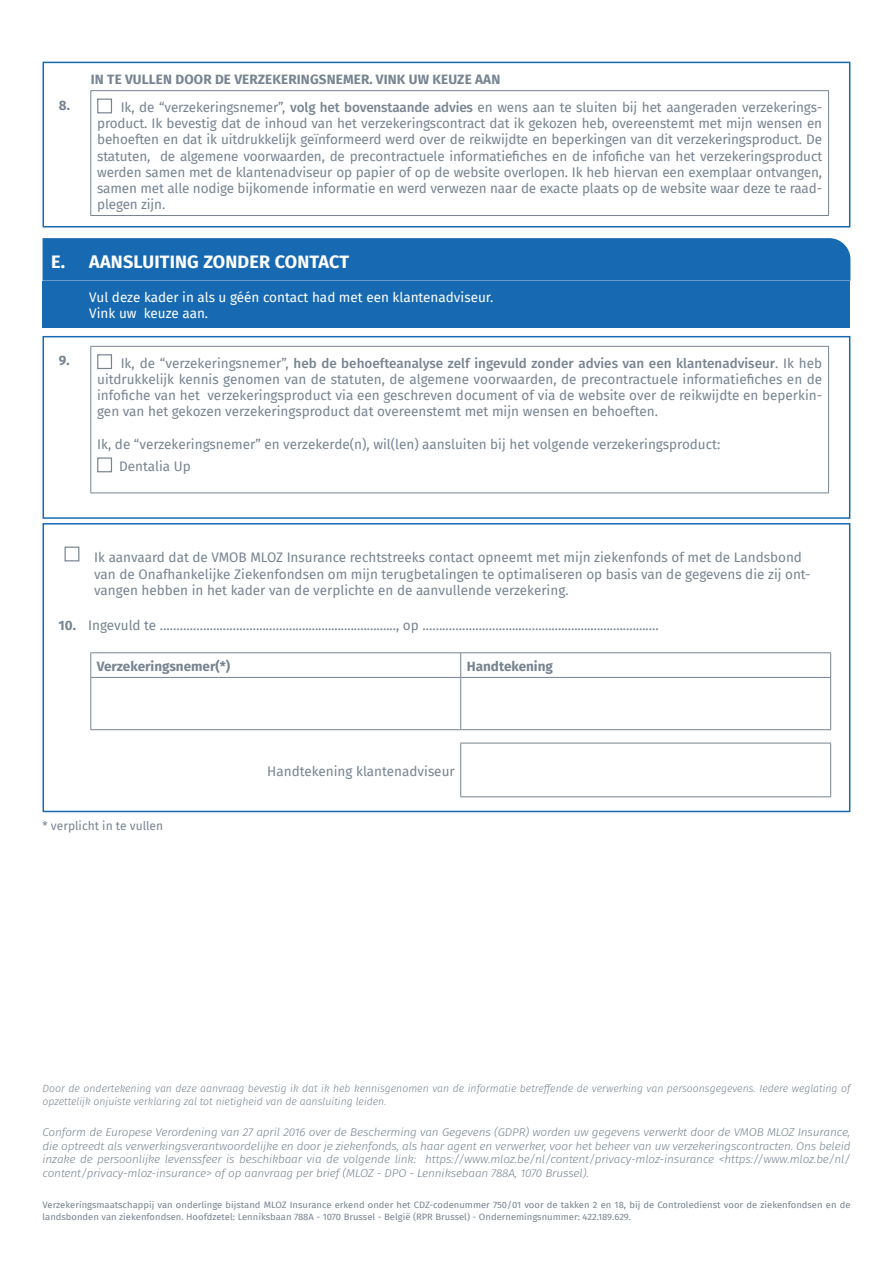
<style>
.page{position:relative;width:893px;height:1263px;background:#fff}
.page>*{position:absolute;margin:0;border:0;box-sizing:border-box;transform-origin:0 0}
.t1{font:700 18px "Fira Sans";letter-spacing:.01em;color:#fff}
.t2{font:13.5px/16.2px "Fira Sans";color:#778491;text-align:justify}
.t3{font:700 13.5px "Fira Sans";letter-spacing:.01em;color:#778491}
.Normal__Web{font:13.5px "Fira Sans";color:#fff}
.t4{font:12px "Fira Sans";color:#778491}
.t5{font:italic 300 11.25px/13.5px "Fira Sans";letter-spacing:-.01em;color:#778491;text-align:justify;scale:1.05 1}
.t6{font:italic 300 10.5px/12.8px "Fira Sans";color:#778491}
.t7{font:9px/12px "Fira Sans";color:#778491;scale:1.05 1}
.s1{font-weight:500}
</style>
<div class="page">
<div style="left:43px;top:238px;width:807px;height:43px;background:#176ab1"></div>
<div style="left:43px;top:281px;width:807px;height:46px;background:#176ab1"></div>
<hr style="left:90px;top:347px;width:1px;height:145px;background:#778491">
<hr style="left:90px;top:346px;width:739px;height:1px;background:#778491">
<hr style="left:828px;top:347px;width:1px;height:145px;background:#778491">
<hr style="left:90px;top:492px;width:739px;height:1px;background:#778491">
<div style="left:97px;top:354px;width:15px;height:15px;border:1px solid #778491"></div>
<div style="left:97px;top:457px;width:15px;height:15px;border:1px solid #778491"></div>
<div style="left:43px;top:336px;width:807px;height:183px;border:2px solid #176ab1"></div>
<div style="left:65px;top:546px;width:14px;height:15px;border:1px solid #778491"></div>
<svg style="left:90px;top:653px;width:1px;height:24px"></svg>
<hr style="left:90px;top:652px;width:371px;height:1px;background:#778491">
<svg style="left:460px;top:653px;width:1px;height:24px"></svg>
<hr style="left:461px;top:652px;width:370px;height:1px;background:#778491">
<svg style="left:830px;top:653px;width:1px;height:24px"></svg>
<hr style="left:90px;top:678px;width:1px;height:51px;background:#778491">
<hr style="left:90px;top:677px;width:371px;height:1px;background:#778491">
<hr style="left:460px;top:678px;width:1px;height:51px;background:#778491">
<hr style="left:461px;top:677px;width:370px;height:1px;background:#778491">
<hr style="left:830px;top:678px;width:1px;height:51px;background:#778491">
<hr style="left:90px;top:729px;width:371px;height:1px;background:#778491">
<hr style="left:461px;top:729px;width:370px;height:1px;background:#778491">
<hr style="left:460px;top:743px;width:1px;height:53px;background:#778491">
<hr style="left:460px;top:743px;width:371px;height:1px;background:#778491">
<hr style="left:830px;top:743px;width:1px;height:53px;background:#778491">
<hr style="left:460px;top:796px;width:371px;height:1px;background:#778491">
<div style="left:43px;top:523px;width:807px;height:289px;border:2px solid #176ab1"></div>
<hr style="left:90px;top:91px;width:1px;height:124px;background:#778491">
<hr style="left:90px;top:90px;width:739px;height:1px;background:#778491">
<hr style="left:828px;top:91px;width:1px;height:124px;background:#778491">
<hr style="left:90px;top:215px;width:739px;height:1px;background:#778491">
<div style="left:97px;top:99px;width:15px;height:14px;border:1px solid #778491"></div>
<div style="left:43px;top:62px;width:807px;height:165px;border:2px solid #176ab1"></div>
<p class="t3" style="left:91px;top:68px;width:411px">IN TE VULLEN DOOR DE VERZEKERINGSNEMER. VINK UW KEUZE AAN</p>
<p class="t3" style="left:59px;top:94px;width:13px">8.</p>
<p class="t2" style="left:97px;top:99px;width:726px;text-indent:24px">Ik, de “verzekeringsnemer”, <span class="s1">volg het bovenstaande advies</span> en wens aan te sluiten bij het aangeraden verzekerings&shy;product. Ik bevestig dat de inhoud van het verzekeringscontract dat ik gekozen heb, overeenstemt met mijn wensen en behoeften en dat ik uitdrukkelijk geïnformeerd werd over de reikwijdte en beperkingen van dit verzekeringsproduct. De statuten, de algemene voorwaarden, de precontractuele informatiefiches en de infofiche van het verzekeringsproduct werden samen met de klantenadviseur op papier of op de website overlopen. Ik heb hiervan een exemplaar ontvangen, samen met alle nodige bijkomende informatie en werd verwezen naar de exacte plaats op de website waar deze te raad&shy;plegen zijn.</p>
<p class="t1" style="left:51px;top:246px;width:300px">E. AANSLUITING ZONDER CONTACT</p>
<p class="Normal__Web" style="left:89px;top:287px;width:405px">Vul deze kader in als u géén contact had met een klantenadviseur.</p>
<p class="Normal__Web" style="left:89px;top:303px;width:120px">Vink uw keuze aan.</p>
<p class="t3" style="left:59px;top:349px;width:12px">9.</p>
<p class="t2" style="left:97px;top:354px;width:726px;text-indent:23px">Ik, de “verzekeringsnemer”, <span class="s1">heb de behoefteanalyse zelf ingevuld zonder advies van een klantenadviseur</span>. Ik heb uitdrukkelijk kennis genomen van de statuten, de algemene voorwaarden, de precontractuele informatiefiches en de infofiche van het verzekeringsproduct via een geschreven document of via de website over de reikwijdte en beperkin&shy;gen van het gekozen verzekeringsproduct dat overeenstemt met mijn wensen en behoeften.</p>
<p class="t2" style="left:97px;top:435px;width:625px">Ik, de “verzekeringsnemer” en verzekerde(n), wil(len) aansluiten bij het volgende verzekeringsproduct:</p>
<p class="t2" style="left:119px;top:458px;width:73px">Dentalia Up</p>
<p class="t2" style="left:94px;top:549px;width:718px;text-align:left">Ik aanvaard dat de VMOB MLOZ Insurance rechtstreeks contact opneemt met mijn ziekenfonds of met de Landsbond van de Onafhankelijke Ziekenfondsen om mijn terugbetalingen te optimaliseren op basis van de gegevens die zij ont&shy;vangen hebben in het kader van de verplichte en de aanvullende verzekering.</p>
<p class="t3" style="left:59px;top:614px;width:19px">10.</p>
<p class="t2" style="left:88px;top:617px;width:572px">Ingevuld te ………………………..……….................................., op ………………………..………..................................</p>
<p class="t3" style="left:97px;top:655px;width:135px">Verzekeringsnemer(*)</p>
<p class="t3" style="left:467px;top:655px;width:88px">Handtekening</p>
<p class="t4" style="left:43px;top:816px;width:122px">* verplicht in te vullen</p>
<p class="t2" style="left:267px;top:763px;width:189px">Handtekening klantenadviseur</p>
<p class="t6" style="left:43px;top:1082px;width:809px">Door de ondertekening van deze aanvraag bevestig ik dat ik heb kennisgenomen van de informatie betreffende de verwerking van persoonsgegevens. Iedere weglating of opzettelijk onjuiste verklaring zal tot nietigheid van de aansluiting leiden.</p>
<p class="t5" style="left:43px;top:1125px;width:771px">Conform de Europese Verordening van 27 april 2016 over de Bescherming van Gegevens (GDPR) worden uw gegevens verwerkt door de VMOB MLOZ Insurance, die optreedt als verwerkingsverantwoordelijke en door je ziekenfonds, als haar agent en verwerker, voor het beheer van uw verzekeringscontracten. Ons beleid inzake de persoonlijke levenssfeer is beschikbaar via de volgende link: https://www.mloz.be/nl/content/privacy-mloz-insurance &lt;https://www.mloz.be/nl/ content/privacy-mloz-insurance&gt; of op aanvraag per brief (MLOZ - DPO - Lenniksebaan 788A, 1070 Brussel).</p>
<p class="t7" style="left:43px;top:1199px;width:771px">Verzekeringsmaatschappij van onderlinge bijstand MLOZ Insurance erkend onder het CDZ-codenummer 750/01 voor de takken 2 en 18, bij de Controledienst voor de ziekenfondsen en de landsbonden van ziekenfondsen. Hoofdzetel: Lenniksbaan 788A - 1070 Brussel - België (RPR Brussel) - Ondernemingsnummer: 422.189.629.</p>
</div>
